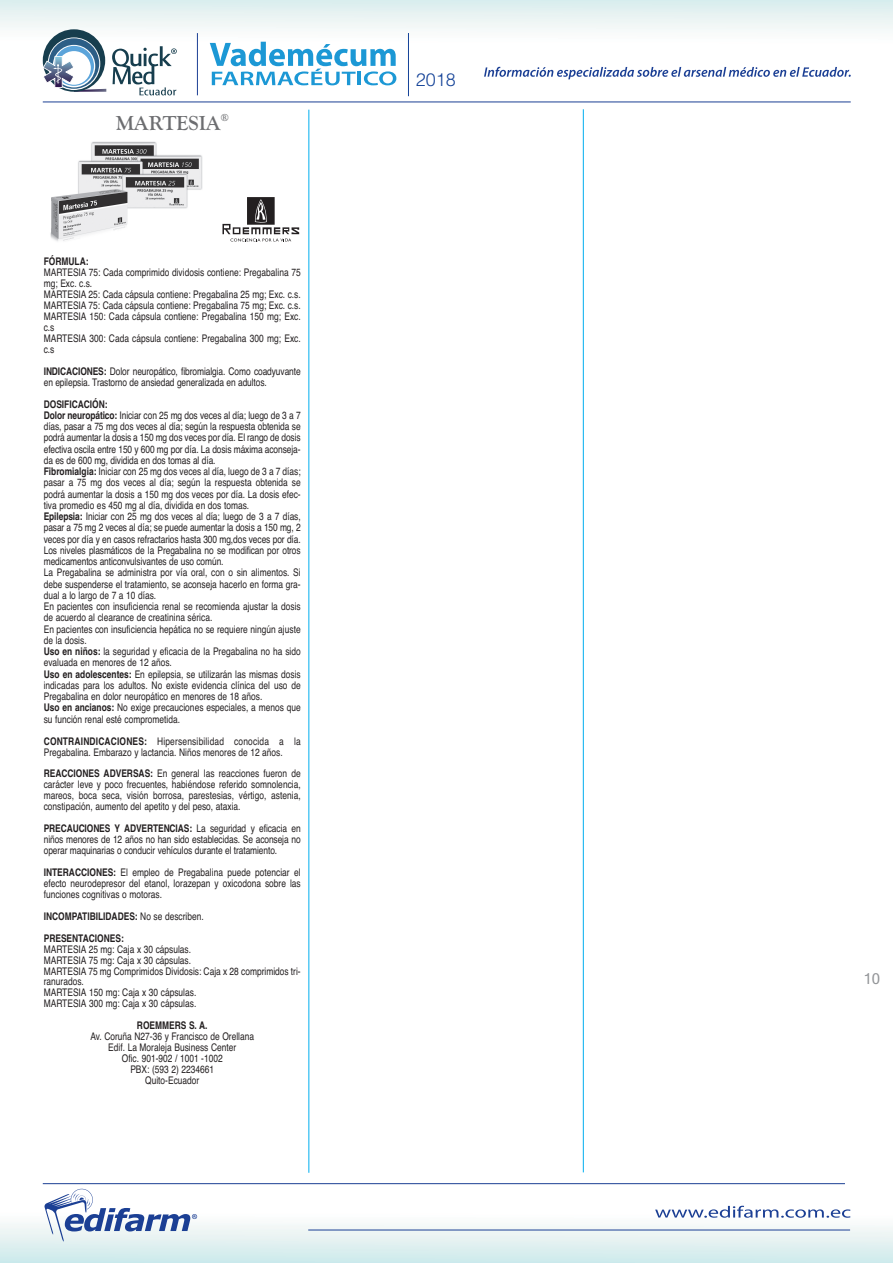
<style>
.page{position:relative;width:893px;height:1263px;background:#fff}
.page>*{position:absolute;margin:0;border:0;box-sizing:border-box;transform-origin:0 0}
.t1{font:700 21px "Goudy Old Style T";color:#6c6d70}
.t2{font:300 18px "Helvetica";color:#154398}
.t3{font:15px "Microsoft Sans Serif";color:#939598}
.t4{font:10.5px/11.2px "Helvetica";color:#231f20;scale:.8 1}
.t5{font:700 10.5px/21.9px "Helvetica";color:#231f20;scale:.8 1}
.s1{font-weight:700}
.s2{font-weight:400}
</style>
<div class="page">
<svg style="left:0;top:1140px;width:893px;height:123px"></svg>
<svg style="left:0;top:0;width:893px;height:110px"></svg>
<hr style="left:308px;top:1230px;width:542px;height:1px;background:#1b3f94">
<hr style="left:43px;top:102px;width:808px;height:1px;background:#1b3f94">
<hr style="left:43px;top:1183px;width:802px;height:1px;background:#1b3f94">
<svg style="left:484px;top:67px;width:367px;height:12px"></svg>
<svg style="left:43px;top:29px;width:63px;height:63px"></svg>
<svg style="left:112px;top:46px;width:65px;height:49px"></svg>
<hr style="left:197px;top:33px;width:1px;height:62px;background:#1b3f94">
<svg style="left:210px;top:42px;width:186px;height:43px"></svg>
<svg style="left:655px;top:1206px;width:195px;height:12px"></svg>
<svg style="left:44px;top:1187px;width:153px;height:54px"></svg>
<hr style="left:309px;top:110px;width:1px;height:1063px;background:#00aeef">
<img style="left:50px;top:141px;width:153px;height:100px">
<svg style="left:231px;top:227px;width:69px;height:15px"></svg>
<svg style="left:222px;top:197px;width:77px;height:44px"></svg>
<hr style="left:583px;top:109px;width:1px;height:1063px;background:#00aeef">
<hr style="left:408px;top:33px;width:1px;height:63px;background:#154398">
<h1 class="t1" style="left:116px;top:110px;width:115px">MARTESIA<sup>®</sup></h1>
<p class="t5" style="left:44px;top:251px;width:57px">FÓRMULA:</p>
<p class="t4" style="left:44px;top:267px;width:323px">MARTESIA 75: Cada comprimido dividosis contiene: Pregabalina 75 mg; Exc. c.s.<br>MARTESIA 25: Cada cápsula contiene: Pregabalina 25 mg; Exc. c.s.<br>MARTESIA 75: Cada cápsula contiene: Pregabalina 75 mg; Exc. c.s.<br>MARTESIA 150: Cada cápsula contiene: Pregabalina 150 mg; Exc. c.s<br>MARTESIA 300: Cada cápsula contiene: Pregabalina 300 mg; Exc. c.s</p>
<p class="t4" style="left:44px;top:366px;width:323px"><span class="s1">INDICACIONES:</span> Dolor neuropático, fibromialgia. Como coadyuvante en epilepsia. Trastorno de ansiedad generalizada en adultos.</p>
<p class="t4" style="left:44px;top:398px;width:323px"><span class="s1">DOSIFICACIÓN:<br>Dolor neuropático:</span> Iniciar con 25 mg dos veces al día; luego de 3 a 7 días, pasar a 75 mg dos veces al día; según la respuesta obtenida se podrá aumentar la dosis a 150 mg dos veces por día. El rango de dosis efectiva oscila entre 150 y 600 mg por día. La dosis máxima aconseja&shy;da es de 600 mg, dividida en dos tomas al día.<br><span class="s1">Fibromialgia:</span> Iniciar con 25 mg dos veces al día, luego de 3 a 7 días; pasar a 75 mg dos veces al día; según la respuesta obtenida se podrá aumentar la dosis a 150 mg dos veces por día. La dosis efec&shy;tiva promedio es 450 mg al día, dividida en dos tomas.<br><span class="s1">Epilepsia:</span> Iniciar con 25 mg dos veces al día; luego de 3 a 7 días, pasar a 75 mg 2 veces al día; se puede aumentar la dosis a 150 mg, 2 veces por día y en casos refractarios hasta 300 mg,dos veces por día.<br>Los niveles plasmáticos de la Pregabalina no se modifican por otros medicamentos anticonvulsivantes de uso común.<br>La Pregabalina se administra por vía oral, con o sin alimentos. Si debe suspenderse el tratamiento, se aconseja hacerlo en forma gra&shy;dual a lo largo de 7 a 10 días.<br>En pacientes con insuficiencia renal se recomienda ajustar la dosis de acuerdo al clearance de creatinina sérica.<br>En pacientes con insuficiencia hepática no se requiere ningún ajuste de la dosis.<br><span class="s1">Uso en niños:</span> la seguridad y eficacia de la Pregabalina no ha sido evaluada en menores de 12 años.<br><span class="s1">Uso en adolescentes:</span> En epilepsia, se utilizarán las mismas dosis indicadas para los adultos. No existe evidencia clínica del uso de Pregabalina en dolor neuropático en menores de 18 años.<br><span class="s1">Uso en ancianos:</span> No exige precauciones especiales, a menos que su función renal esté comprometida.</p>
<p class="t4" style="left:44px;top:735px;width:323px"><span class="s1">CONTRAINDICACIONES:</span> Hipersensibilidad conocida a la<br>Pregabalina. Embarazo y lactancia. Niños menores de 12 años.</p>
<p class="t4" style="left:44px;top:768px;width:323px;text-align:justify"><span class="s1">REACCIONES ADVERSAS:</span> En general las reacciones fueron de carácter leve y poco frecuentes, habiéndose referido somnolencia, mareos, boca seca, visión borrosa, parestesias, vértigo, astenia, constipación, aumento del apetito y del peso, ataxia.</p>
<p class="t4" style="left:44px;top:823px;width:323px;text-align:justify"><span class="s1">PRECAUCIONES Y ADVERTENCIAS:</span> La seguridad y eficacia en niños menores de 12 años no han sido establecidas. Se aconseja no operar maquinarias o conducir vehículos durante el tratamiento.</p>
<p class="t4" style="left:44px;top:867px;width:323px;text-align:justify"><span class="s1">INTERACCIONES:</span> El empleo de Pregabalina puede potenciar el efecto neurodepresor del etanol, lorazepan y oxicodona sobre las funciones cognitivas o motoras.</p>
<p class="t5" style="left:44px;top:905px;width:202px">INCOMPATIBILIDADES: <span class="s2">No se describen.<br></span>PRESENTACIONES:</p>
<p class="t4" style="left:44px;top:943px;width:323px">MARTESIA 25 mg: Caja x 30 cápsulas.<br>MARTESIA 75 mg: Caja x 30 cápsulas.<br>MARTESIA 75 mg Comprimidos Dividosis: Caja x 28 comprimidos tri&shy;ranurados.<br>MARTESIA 150 mg: Caja x 30 cápsulas.<br>MARTESIA 300 mg: Caja x 30 cápsulas.</p>
<p class="t5" style="left:137px;top:1015px;width:90px">ROEMMERS S. A.</p>
<p class="t4" style="left:90px;top:1031px;width:206px;text-align:center">Av. Coruña N27-36 y Francisco de Orellana<br>Edif. La Moraleja Business Center<br>Ofic. 901-902 / 1001 -1002<br>PBX: (593 2) 2234661<br>Quito-Ecuador</p>
<h2 class="t2" style="left:416px;top:64px;width:42px">2018</h2>
<h3 class="t3" style="left:863px;top:970px;width:18px">10</h3>
</div>
